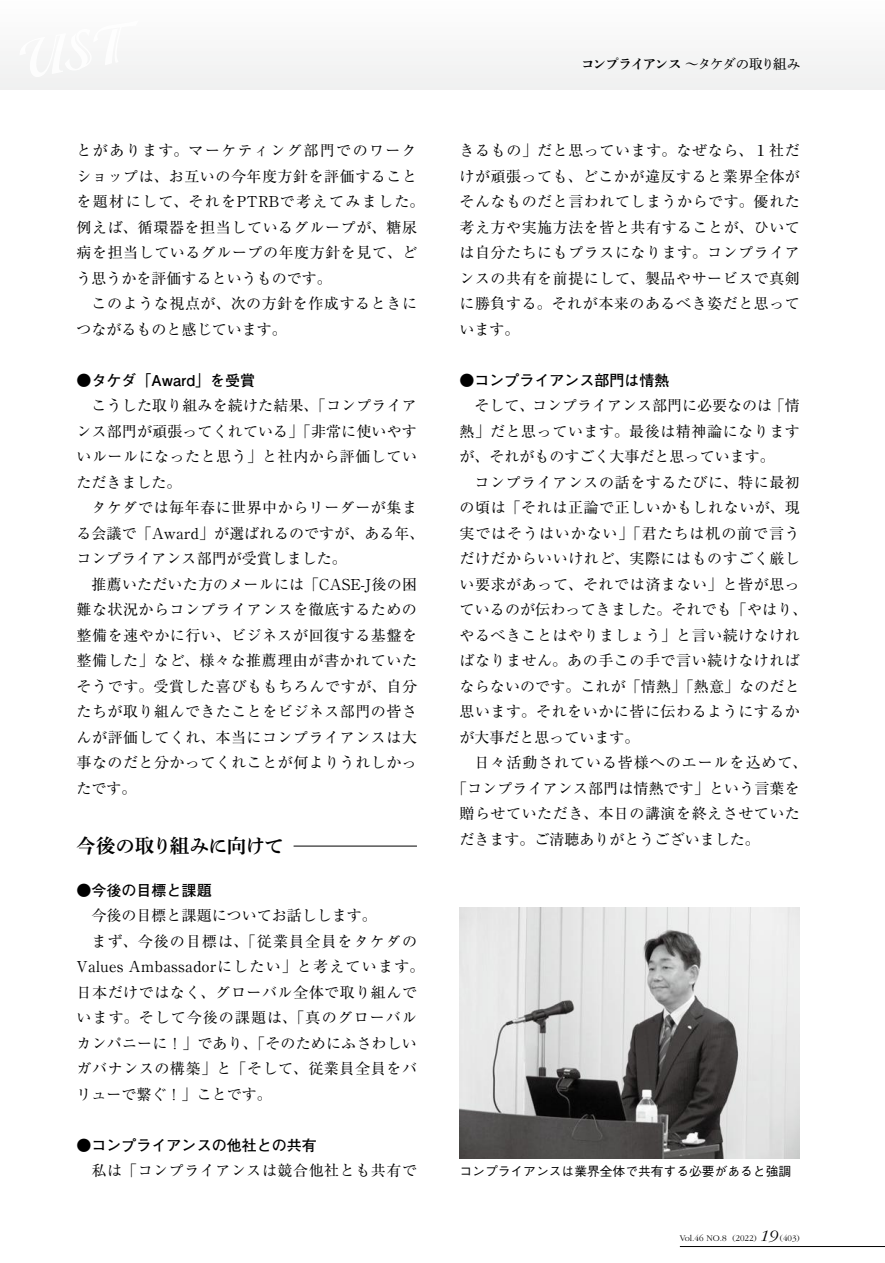
<style>
.page{position:relative;width:885px;height:1263px;background:#fff}
.page>*{position:absolute;margin:0;border:0;box-sizing:border-box;transform-origin:0 0}
.t1{font:19.5px "Shuei Min Pr 6 N B";letter-spacing:-.03em;color:#000}
.t2{font:15px/25.5px "Ryumin Pr 6 N";letter-spacing:.035em;color:#000;text-align:justify}
.t3{font:15px/25.5px "Ryumin Pr 6 N";color:#000}
.t4{font:700 15px "Futo Go B101 Pr 6 N";color:#000}
.t5{font:15px "Ryumin Pr 6 N";letter-spacing:.01em;color:#000}
.t6{font:15px "Ryumin Pr 6 N";letter-spacing:.07em;color:#000}
.t7{font:15px "Ryumin Pr 6 N";letter-spacing:.075em;color:#000}
.t8{font:15px "Ryumin Pr 6 N";letter-spacing:.06em;color:#000}
.t9{font:13.5px "Shuei Min Pr 6 N M";letter-spacing:-.075em;color:#000}
.t10{font:500 12.75px "Gothic BBB Pr 6 N";color:#000}
.t11{font:300 9px "Garamond";color:#000}
.s1{font-family:"Shuei Min Pr 6 N B"}
.s2{font-style:italic;font-size:16.5px}
</style>
<div class="page">
<div style="left:0;top:0;width:884px;height:89px;background:#f7f7f7"></div>
<hr style="left:679px;top:1246px;width:205px;height:1px;background:#000">
<hr style="left:293px;top:846px;width:124px;height:1px;background:#000">
<img style="left:459px;top:908px;width:340px;height:251px">
<p class="t2" style="left:77px;top:137px;width:349px;text-align:left">とがあります。マーケティング部門でのワークショップは、お互いの今年度方針を評価することを題材にして、それをPTRBで考えてみました。例えば、循環器を担当しているグループが、糖尿病を担当しているグループの年度方針を見て、どう思うかを評価するというものです。</p>
<p class="t2" style="left:77px;top:290px;width:342px;text-indent:15px">このような視点が、次の方針を作成するときにつながるものと感じています。</p>
<p class="t4" style="left:77px;top:368px;width:180px">●タケダ「Award」を受賞</p>
<p class="t2" style="left:77px;top:392px;width:342px;text-indent:15px">こうした取り組みを続けた結果、「コンプライアンス部門が頑張ってくれている」「非常に使いやすいルールになったと思う」と社内から評価していただきました。</p>
<p class="t3" style="left:77px;top:494px;width:349px;text-indent:15px">タケダでは毎年春に世界中からリーダーが集まる会議で「Award」が選ばれるのですが、ある年、コンプライアンス部門が受賞しました。</p>
<p class="t2" style="left:77px;top:570px;width:342px;text-indent:15px">推薦いただいた方のメールには「CASE-J後の困難な状況からコンプライアンスを徹底するための整備を速やかに行い、ビジネスが回復する基盤を整備した」など、様々な推薦理由が書かれていたそうです。受賞した喜びももちろんですが、自分たちが取り組んできたことをビジネス部門の皆さんが評価してくれ、本当にコンプライアンスは大事なのだと分かってくれことが何よりうれしかったです。</p>
<h1 class="t1" style="left:76px;top:835px;width:209px">今後の取り組みに向けて</h1>
<p class="t4" style="left:77px;top:878px;width:137px">●今後の目標と課題</p>
<p class="t3" style="left:92px;top:902px;width:287px">今後の目標と課題についてお話しします。</p>
<p class="t7" style="left:92px;top:929px;width:327px">まず、今後の目標は、「従業員全員をタケダの</p>
<p class="t2" style="left:77px;top:953px;width:349px">Values Ambassadorにしたい」と考えています。</p>
<p class="t2" style="left:77px;top:978px;width:342px">日本だけではなく、グローバル全体で取り組んで</p>
<p class="t6" style="left:77px;top:1006px;width:342px">います。そして今後の課題は、「真のグローバル</p>
<p class="t5" style="left:77px;top:1031px;width:342px">カンパニーに！」であり、「そのためにふさわしい</p>
<p class="t2" style="left:77px;top:1055px;width:342px">ガバナンスの構築」と「そして、従業員全員をバ</p>
<p class="t3" style="left:77px;top:1080px;width:197px">リューで繋ぐ！」ことです。</p>
<p class="t4" style="left:77px;top:1133px;width:242px">●コンプライアンスの他社との共有</p>
<p class="t2" style="left:92px;top:1157px;width:327px">私は「コンプライアンスは競合他社とも共有で</p>
<p class="t9" style="left:581px;top:51px;width:221px"><span class="s1">コンプライアンス</span> ～タケダの取り組み</p>
<p class="t2" style="left:459px;top:137px;width:342px">きるもの」だと思っています。なぜなら、１社だけが頑張っても、どこかが違反すると業界全体がそんなものだと言われてしまうからです。優れた考え方や実施方法を皆と共有することが、ひいては自分たちにもプラスになります。コンプライアンスの共有を前提にして、製品やサービスで真剣に勝負する。それが本来のあるべき姿だと思っています。</p>
<p class="t4" style="left:459px;top:368px;width:211px">●コンプライアンス部門は情熱</p>
<p class="t2" style="left:459px;top:392px;width:342px;text-indent:15px">そして、コンプライアンス部門に必要なのは「情熱」だと思っています。最後は精神論になりますが、それがものすごく大事だと思っています。</p>
<p class="t2" style="left:459px;top:468px;width:349px;text-align:left;text-indent:15px">コンプライアンスの話をするたびに、特に最初の頃は「それは正論で正しいかもしれないが、現実ではそうはいかない」「君たちは机の前で言うだけだからいいけれど、実際にはものすごく厳しい要求があって、それでは済まない」と皆が思っているのが伝わってきました。それでも「やはり、やるべきことはやりましょう」と言い続けなければなりません。あの手この手で言い続けなければならないのです。これが「情熱」「熱意」なのだと思います。それをいかに皆に伝わるようにするかが大事だと思っています。</p>
<p class="t8" style="left:474px;top:751px;width:334px">日々活動されている皆様へのエールを込めて、</p>
<p class="t5" style="left:452px;top:776px;width:349px">「コンプライアンス部門は情熱です」という言葉を</p>
<p class="t2" style="left:459px;top:800px;width:342px">贈らせていただき、本日の講演を終えさせていた</p>
<p class="t3" style="left:459px;top:825px;width:301px">だきます。ご清聴ありがとうございました。</p>
<p class="t10" style="left:459px;top:1161px;width:333px">コンプライアンスは業界全体で共有する必要があると強調</p>
<p class="t11" style="left:679px;top:1233px;width:121px">Vol.46 NO.8 (2022) <span class="s2">19</span> (403)</p>
</div>
